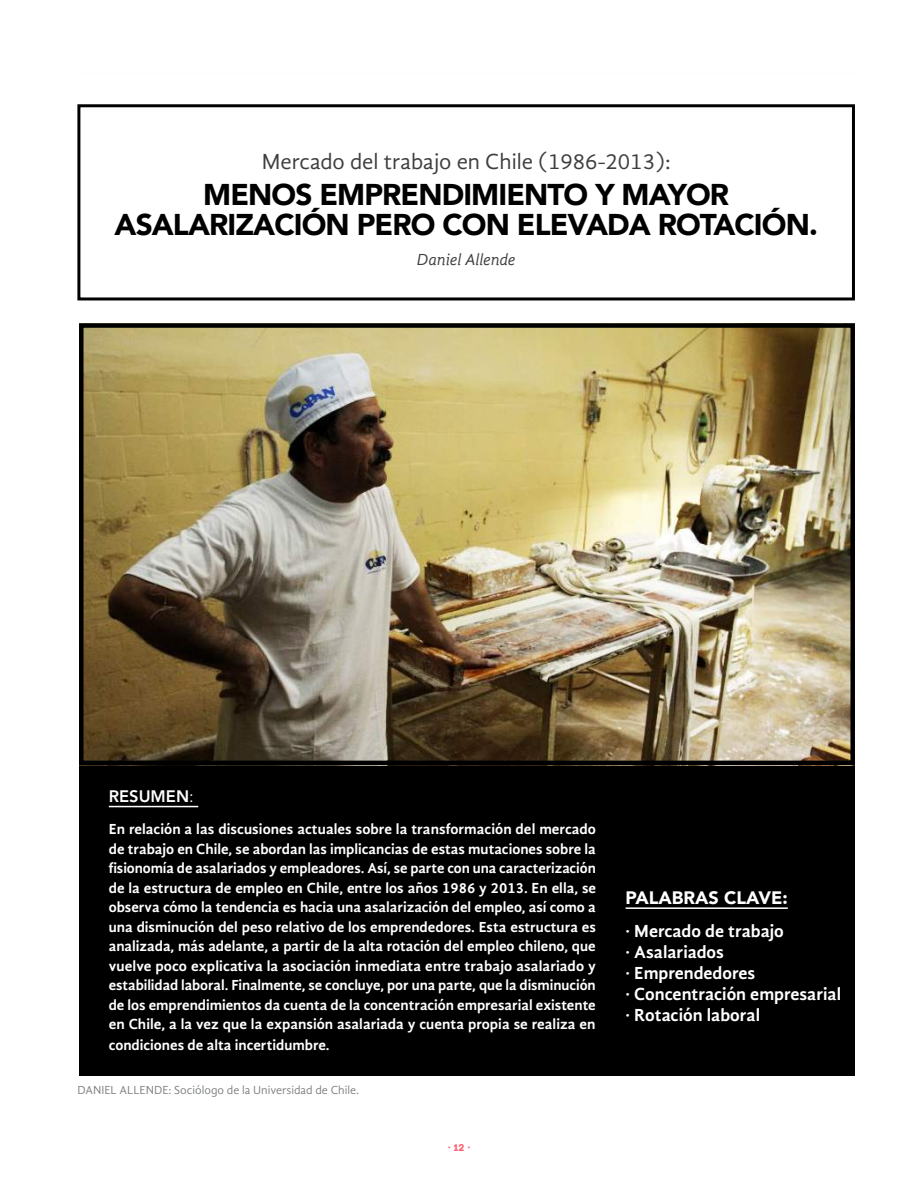
<style>
.page{position:relative;width:918px;height:1188px;background:#fff}
.page>*{position:absolute;margin:0;border:0;box-sizing:border-box;transform-origin:0 0}
.t1{font:900 30px/30px "Avenir";letter-spacing:-.03em;color:#000;text-align:center}
.t2{font:22.5px "Gandhi Sans";color:#3e3e3f}
.t3{font:700 18px/21px "Gandhi Sans";color:#fff}
.t4{font:900 18px "Avenir";color:#fff}
.t5{font:italic 16.5px "Gandhi Sans";color:#3e3e3f}
.t6{font:800 16.5px "Avenir LT Std";color:#fff}
.t7{font:700 15px/19.5px "Gandhi Sans";letter-spacing:.005em;color:#fff;text-align:justify}
.t8{font:12px "Gandhi Sans";color:#808285}
.t9{font:700 10.5px "Dax Pro";color:#ff6371}
.s1{font-weight:400}
.s2{font-family:"Archive";font-weight:400}
</style>
<div class="page">
<hr style="left:76px;top:72px;width:779px;height:1px;background:#bcbdc0">
<div style="left:79px;top:323px;width:776px;height:753px;background:#000"></div>
<img style="left:84px;top:328px;width:766px;height:432px">
<div style="left:79px;top:323px;width:776px;height:442px;border:4px solid #000"></div>
<div style="left:77px;top:104px;width:778px;height:196px;border:3px solid #000"></div>
<hr style="left:109px;top:806px;width:89px;height:1px;background:#fff">
<hr style="left:626px;top:907px;width:162px;height:2px;background:#fff">
<h2 class="t2" style="left:262px;top:149px;width:410px">Mercado del trabajo en Chile (1986-2013):</h2>
<h1 class="t1" style="left:115px;top:179px;width:705px">MENOS EMPRENDIMIENTO Y MAYOR<br>ASALARIZACIÓN PERO CON ELEVADA ROTACIÓN.</h1>
<p class="t5" style="left:417px;top:251px;width:100px">Daniel Allende</p>
<p class="t6" style="left:109px;top:787px;width:86px">RESUMEN<span class="s1">:</span></p>
<p class="t7" style="left:109px;top:819px;width:489px">En relación a las discusiones actuales sobre la transformación del mercado de trabajo en Chile, se abordan las implicancias de estas mutaciones sobre la fisionomía de asalariados y empleadores. Así, se parte con una caracterización de la estructura de empleo en Chile, entre los años 1986 y 2013. En ella, se observa cómo la tendencia es hacia una asalarización del empleo, así como a una disminución del peso relativo de los emprendedores. Esta estructura es analizada, más adelante, a partir de la alta rotación del empleo chileno, que vuelve poco explicativa la asociación inmediata entre trabajo asalariado y estabilidad laboral. Finalmente, se concluye, por una parte, que la disminución de los emprendimientos da cuenta de la concentración empresarial existente en Chile, a la vez que la expansión asalariada y cuenta propia se realiza en</p>
<p class="t7" style="left:109px;top:1035px;width:222px">condiciones de alta incertidumbre.</p>
<p class="t8" style="left:77px;top:1083px;width:283px">DANIEL ALLENDE: Sociólogo de la Universidad de Chile.</p>
<p class="t9" style="left:448px;top:1141px;width:24px">· <span class="s2">12</span> ·</p>
<p class="t4" style="left:626px;top:882px;width:164px">PALABRAS CLAVE:</p>
<p class="t3" style="left:626px;top:921px;width:217px">· Mercado de trabajo<br>· Asalariados<br>· Emprendedores<br>· Concentración empresarial · Rotación laboral</p>
</div>
